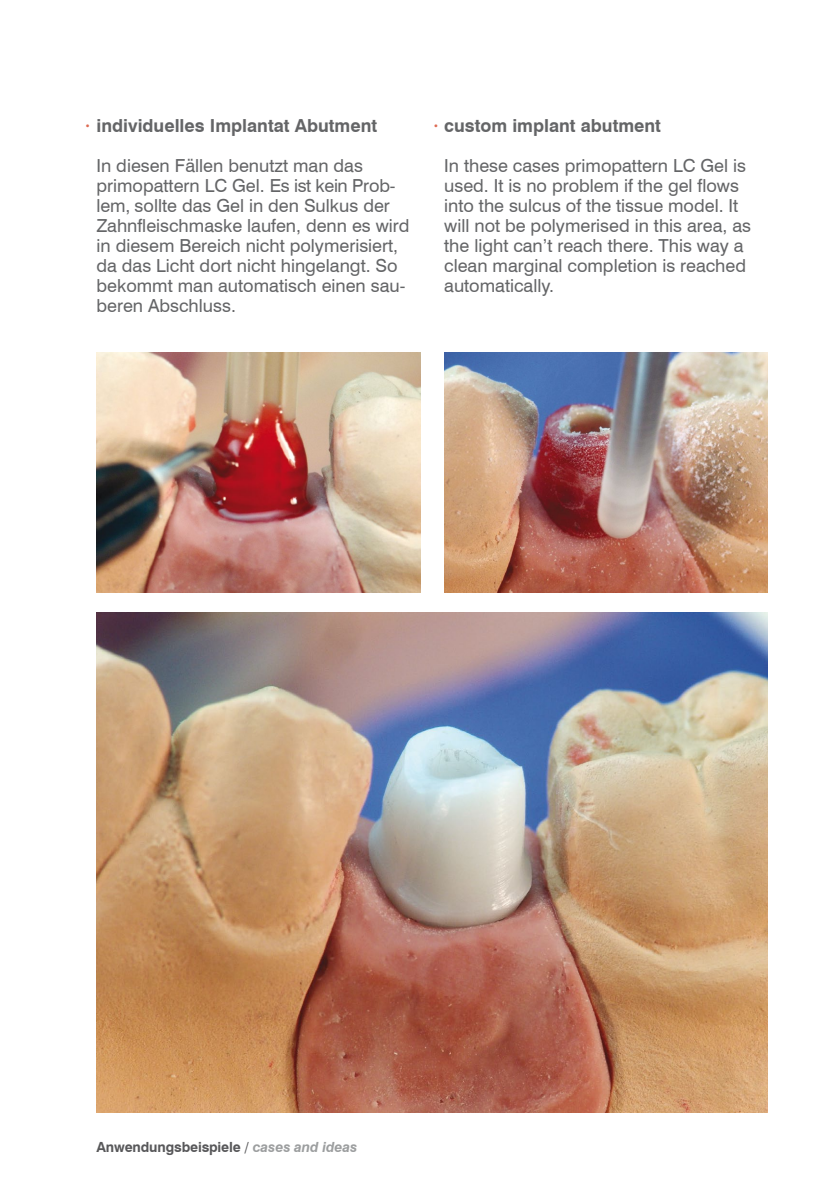
<style>
.page{position:relative;width:840px;height:1191px;background:#fff}
.page>*{position:absolute;margin:0;border:0;box-sizing:border-box;transform-origin:0 0}
.t1{font:18px/20px "Swiss 721 BT";color:#646567}
.t2{font:700 18px "Swiss 721 BT";color:#646567}
.t3{font:700 14px "Swiss 721 BT";letter-spacing:-.01em;color:#58585a}
.s1{color:#de6b53}
.s2{font-style:italic;color:#9c9e9f}
</style>
<div class="page">
<img style="left:444px;top:352px;width:323px;height:240px">
<img style="left:96px;top:612px;width:671px;height:500px">
<img style="left:96px;top:352px;width:324px;height:240px">
<p class="t2" style="left:85px;top:115px;width:293px"><span class="s1">·</span> individuelles Implantat Abutment</p>
<p class="t1" style="left:96px;top:155px;width:314px">In diesen Fällen benutzt man das primopattern LC Gel. Es ist kein Prob&shy;lem, sollte das Gel in den Sulkus der Zahnfleischmaske laufen, denn es wird in diesem Bereich nicht polymerisiert, da das Licht dort nicht hingelangt. So bekommt man automatisch einen sau&shy;beren Abschluss.</p>
<p class="t2" style="left:433px;top:115px;width:229px"><span class="s1">·</span> custom implant abutment</p>
<p class="t1" style="left:444px;top:155px;width:308px">In these cases primopattern LC Gel is used. It is no problem if the gel flows into the sulcus of the tissue model. It will not be polymerised in this area, as the light can’t reach there. This way a clean marginal completion is reached automatically.</p>
<p class="t3" style="left:96px;top:1138px;width:262px">Anwendungsbeispiele / <span class="s2">cases and ideas</span></p>
</div>
